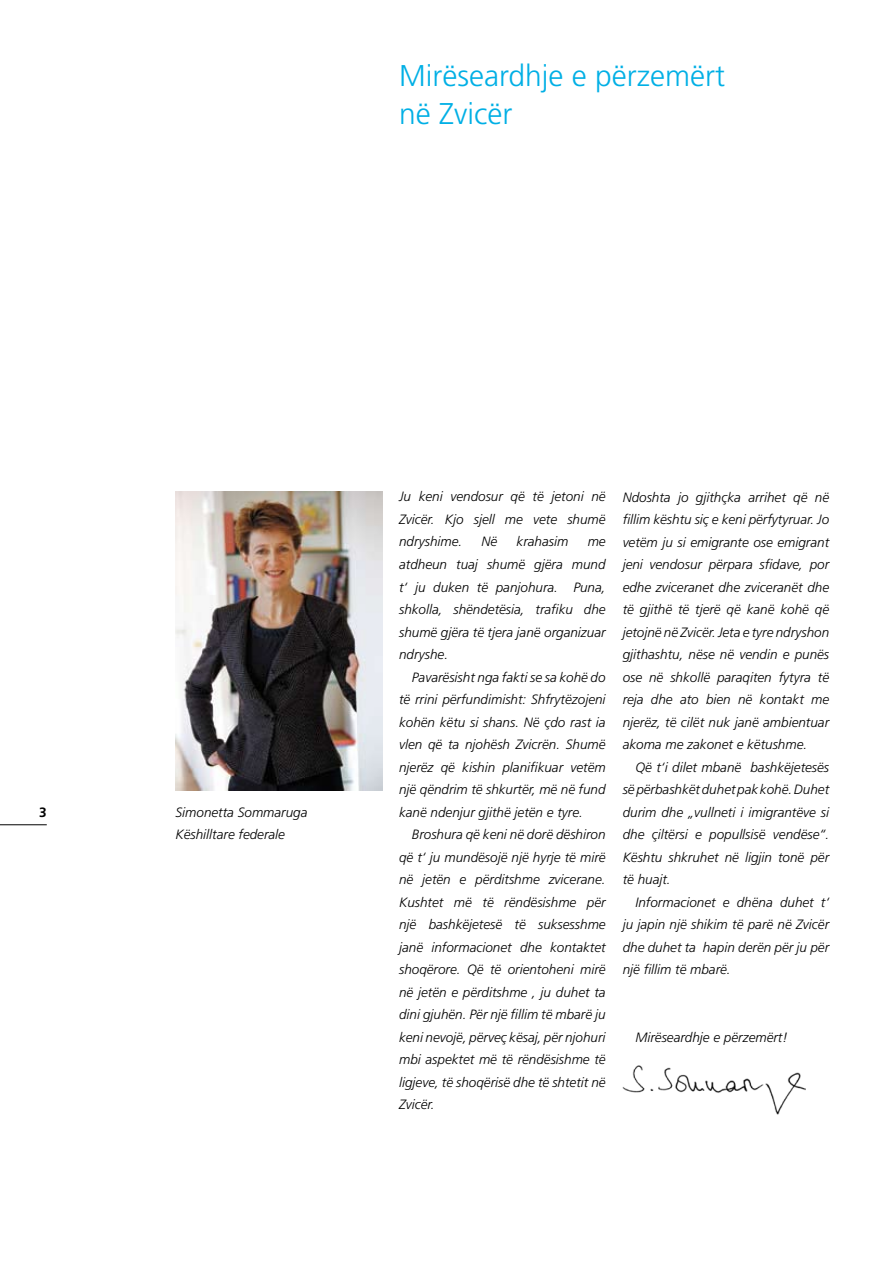
<style>
.page{position:relative;width:893px;height:1263px;background:#fff}
.page>*{position:absolute;margin:0;border:0;box-sizing:border-box;transform-origin:0 0}
.t1{font:300 30px/37.5px "Frutiger";color:#00afe5}
.t2{font:italic 300 13.5px/22.5px "Frutiger";color:#000;text-align:justify}
.t3{font:700 13.5px "Frutiger";color:#000}
</style>
<div class="page">
<img style="left:176px;top:491px;width:206px;height:299px">
<img style="left:623px;top:1065px;width:182px;height:49px">
<hr style="left:0;top:824px;width:47px;height:1px;background:#000">
<h1 class="t1" style="left:399px;top:58px;width:328px">Mirëseardhje e përzemërt në Zvicër</h1>
<p class="t3" style="left:39px;top:804px;width:9px">3</p>
<p class="t2" style="left:176px;top:801px;width:134px">Simonetta Sommaruga<br>Këshilltare federale</p>
<p class="t2" style="left:399px;top:486px;width:208px">Ju keni vendosur që të jetoni në Zvicër. Kjo sjell me vete shumë ndryshime.</p>
<p class="t2" style="left:482px;top:531px;width:17px">Në</p>
<p class="t2" style="left:517px;top:531px;width:53px">krahasim</p>
<p class="t2" style="left:399px;top:531px;width:208px;text-indent:189px">me atdheun tuaj shumë gjëra mund t‘ ju duken të panjohura. Puna, shkolla, shëndetësia, trafiku dhe shumë gjëra të tjera janë organizuar ndryshe.</p>
<p class="t2" style="left:399px;top:666px;width:208px;text-indent:13px">Pavarësisht nga fakti se sa kohë do të rrini përfundimisht: Shfrytëzojeni kohën këtu si shans. Në çdo rast ia vlen që ta njohësh Zvicrën. Shumë njerëz që kishin planifikuar vetëm një qëndrim të shkurtër, më në fund kanë ndenjur gjithë jetën e tyre.</p>
<p class="t2" style="left:399px;top:823px;width:208px;text-indent:13px">Broshura që keni në dorë dëshiron që t‘ ju mundësojë një hyrje të mirë në jetën e përditshme zvicerane.<br>Kushtet më të rëndësishme për një bashkëjetesë të suksesshme janë informacionet dhe kontaktet shoqërore. Që të orientoheni mirë në jetën e përditshme , ju duhet ta dini gjuhën. Për një fillim të mbarë ju keni nevojë, përveç kësaj, për njohuri mbi aspektet më të rëndësishme të ligjeve, të shoqërisë dhe të shtetit në Zvicër.</p>
<p class="t2" style="left:623px;top:486px;width:208px">Ndoshta jo gjithçka arrihet që në fillim kështu siç e keni përfytyruar. Jo vetëm ju si emigrante ose emigrant jeni vendosur përpara sfidave, por edhe zviceranet dhe zviceranët dhe të gjithë të tjerë që kanë kohë që jetojnë në Zvicër. Jeta e tyre ndryshon gjithashtu, nëse në vendin e punës ose në shkollë paraqiten fytyra të reja dhe ato bien në kontakt me njerëz, të cilët nuk janë ambientuar akoma me zakonet e këtushme.</p>
<p class="t2" style="left:623px;top:756px;width:208px;text-indent:13px">Që t‘i dilet mbanë bashkëjetesës së përbashkët duhet pak kohë. Duhet durim dhe „vullneti i imigrantëve si dhe çiltërsi e popullsisë vendëse“.<br>Kështu shkruhet në ligjin tonë për të huajt.</p>
<p class="t2" style="left:623px;top:891px;width:208px;text-indent:13px">Informacionet e dhëna duhet t‘ ju japin një shikim të parë në Zvicër dhe duhet ta hapin derën për ju për një fillim të mbarë.</p>
<p class="t2" style="left:635px;top:1026px;width:154px">Mirëseardhje e përzemërt!</p>
</div>
